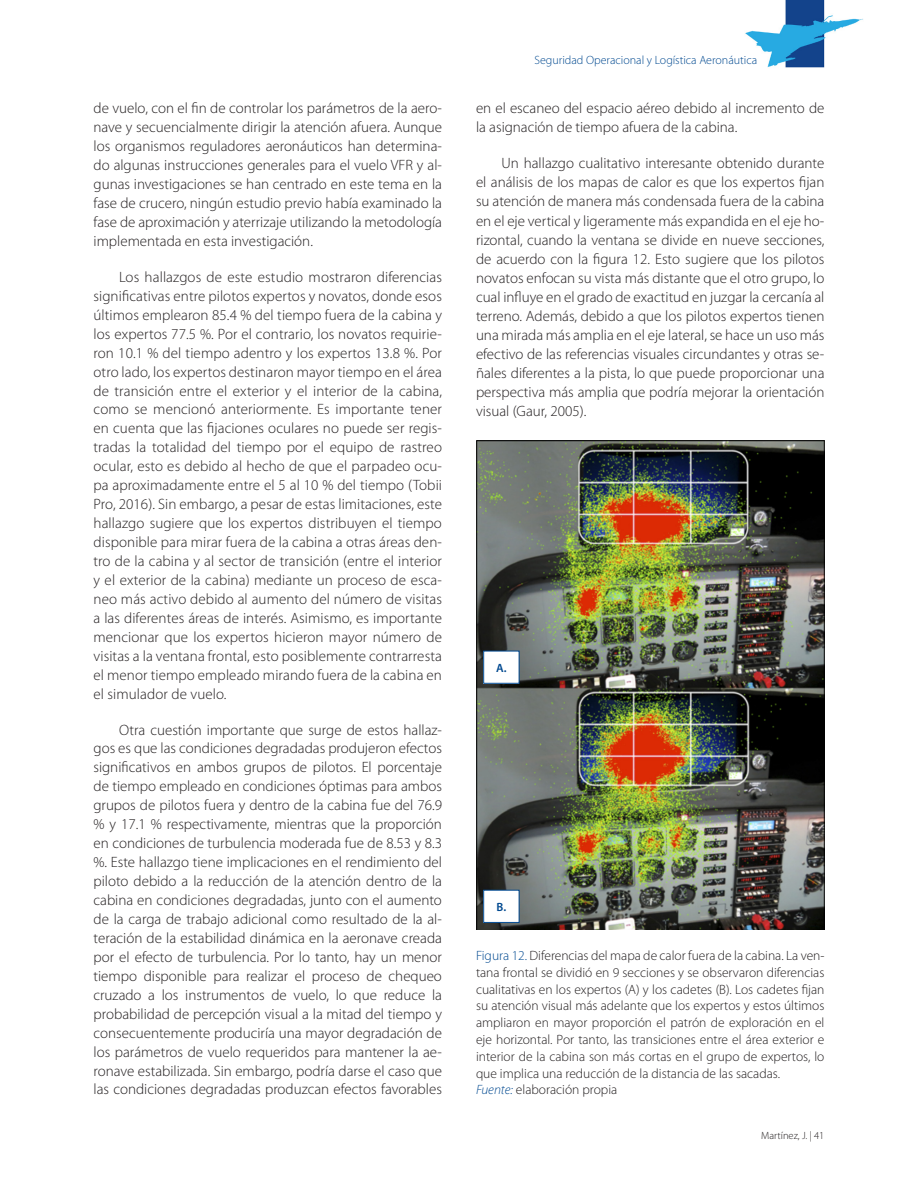
<style>
.page{position:relative;width:918px;height:1188px;background:#fff}
.page>*{position:absolute;margin:0;border:0;box-sizing:border-box;transform-origin:0 0}
.articulo-cuerpo_de_t{font:300 15px/18.9px "Myriad Pro";color:#231f20;text-align:justify}
.articulo-figura-fuen{font:300 13.5px/16.8px "Myriad Pro";color:#231f20;text-align:justify}
.t1{font:300 12px "Myriad Pro";color:#014990}
.articulo-cuerpo_de_t-2{font:600 12px "Myriad Pro";color:#014990}
.t2{font:300 10.5px "Myriad Pro";color:#231f20}
.s1{color:#014990}
.s2{font-style:italic;color:#014990}
</style>
<div class="page">
<img style="left:745px;top:0;width:118px;height:68px">
<img style="left:476px;top:441px;width:348px;height:488px">
<div style="left:484px;top:651px;width:35px;height:32px;background:#fff"></div>
<div style="left:483px;top:651px;width:36px;height:33px;border:1px solid #014990"></div>
<div style="left:484px;top:890px;width:35px;height:32px;background:#fff"></div>
<div style="left:483px;top:890px;width:36px;height:33px;border:1px solid #014990"></div>
<p class="articulo-cuerpo_de_t" style="left:94px;top:99px;width:350px">de vuelo, con el fin de controlar los parámetros de la aero&shy;nave y secuencialmente dirigir la atención afuera. Aunque los organismos reguladores aeronáuticos han determina&shy;do algunas instrucciones generales para el vuelo VFR y al&shy;gunas investigaciones se han centrado en este tema en la fase de crucero, ningún estudio previo había examinado la fase de aproximación y aterrizaje utilizando la metodología implementada en esta investigación.</p>
<p class="articulo-cuerpo_de_t" style="left:94px;top:267px;width:350px;text-indent:26px">Los hallazgos de este estudio mostraron diferencias significativas entre pilotos expertos y novatos, donde esos últimos emplearon 85.4 % del tiempo fuera de la cabina y los expertos 77.5 %. Por el contrario, los novatos requirie&shy;ron 10.1 % del tiempo adentro y los expertos 13.8 %. Por otro lado, los expertos destinaron mayor tiempo en el área de transición entre el exterior y el interior de la cabina, como se mencionó anteriormente. Es importante tener en cuenta que las fijaciones oculares no puede ser regis&shy;tradas la totalidad del tiempo por el equipo de rastreo ocular, esto es debido al hecho de que el parpadeo ocu&shy;pa aproximadamente entre el 5 al 10 % del tiempo (Tobii Pro, 2016). Sin embargo, a pesar de estas limitaciones, este hallazgo sugiere que los expertos distribuyen el tiempo disponible para mirar fuera de la cabina a otras áreas den&shy;tro de la cabina y al sector de transición (entre el interior y el exterior de la cabina) mediante un proceso de esca&shy;neo más activo debido al aumento del número de visitas a las diferentes áreas de interés. Asimismo, es importante mencionar que los expertos hicieron mayor número de visitas a la ventana frontal, esto posiblemente contrarresta el menor tiempo empleado mirando fuera de la cabina en el simulador de vuelo.</p>
<p class="articulo-cuerpo_de_t" style="left:94px;top:720px;width:350px;text-indent:26px">Otra cuestión importante que surge de estos hallaz&shy;gos es que las condiciones degradadas produjeron efectos significativos en ambos grupos de pilotos. El porcentaje de tiempo empleado en condiciones óptimas para ambos grupos de pilotos fuera y dentro de la cabina fue del 76.9 % y 17.1 % respectivamente, mientras que la proporción en condiciones de turbulencia moderada fue de 8.53 y 8.3 %. Este hallazgo tiene implicaciones en el rendimiento del piloto debido a la reducción de la atención dentro de la cabina en condiciones degradadas, junto con el aumento de la carga de trabajo adicional como resultado de la al&shy;teración de la estabilidad dinámica en la aeronave creada por el efecto de turbulencia. Por lo tanto, hay un menor tiempo disponible para realizar el proceso de chequeo cruzado a los instrumentos de vuelo, lo que reduce la probabilidad de percepción visual a la mitad del tiempo y consecuentemente produciría una mayor degradación de los parámetros de vuelo requeridos para mantener la ae&shy;ronave estabilizada. Sin embargo, podría darse el caso que las condiciones degradadas produzcan efectos favorables</p>
<p class="t1" style="left:534px;top:53px;width:224px">Seguridad Operacional y Logística Aeronáutica</p>
<p class="articulo-cuerpo_de_t" style="left:476px;top:99px;width:350px">en el escaneo del espacio aéreo debido al incremento de la asignación de tiempo afuera de la cabina.</p>
<p class="articulo-cuerpo_de_t" style="left:476px;top:154px;width:350px;text-indent:26px">Un hallazgo cualitativo interesante obtenido durante el análisis de los mapas de calor es que los expertos fijan su atención de manera más condensada fuera de la cabina en el eje vertical y ligeramente más expandida en el eje ho&shy;rizontal, cuando la ventana se divide en nueve secciones, de acuerdo con la figura 12. Esto sugiere que los pilotos novatos enfocan su vista más distante que el otro grupo, lo cual influye en el grado de exactitud en juzgar la cercanía al terreno. Además, debido a que los pilotos expertos tienen una mirada más amplia en el eje lateral, se hace un uso más efectivo de las referencias visuales circundantes y otras se&shy;ñales diferentes a la pista, lo que puede proporcionar una perspectiva más amplia que podría mejorar la orientación visual (Gaur, 2005).</p>
<p class="articulo-cuerpo_de_t-2" style="left:496px;top:660px;width:12px">A.</p>
<p class="articulo-cuerpo_de_t-2" style="left:497px;top:899px;width:11px">B.</p>
<p class="articulo-figura-fuen" style="left:476px;top:947px;width:350px"><span class="s1">Figura 12.</span> Diferencias del mapa de calor fuera de la cabina. La ven&shy;tana frontal se dividió en 9 secciones y se observaron diferencias cualitativas en los expertos (A) y los cadetes (B). Los cadetes fijan su atención visual más adelante que los expertos y estos últimos ampliaron en mayor proporción el patrón de exploración en el eje horizontal. Por tanto, las transiciones entre el área exterior e interior de la cabina son más cortas en el grupo de expertos, lo que implica una reducción de la distancia de las sacadas.</p>
<p class="articulo-figura-fuen" style="left:476px;top:1081px;width:143px"><span class="s2">Fuente:</span> elaboración propia</p>
<p class="t2" style="left:761px;top:1129px;width:65px">Martínez, J. | 41</p>
</div>
